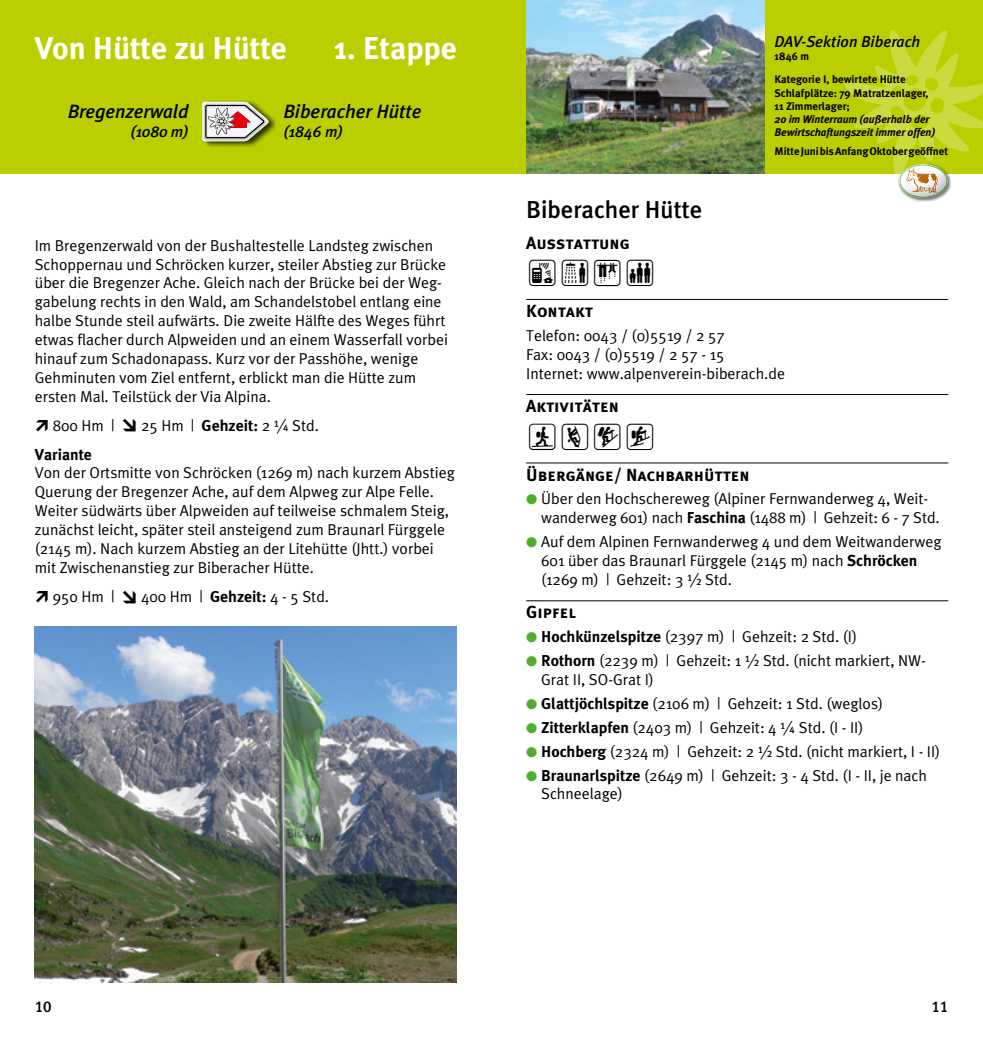
<style>
.page{position:relative;width:983px;height:1042px;background:#fff}
.page>*{position:absolute;margin:0;border:0;box-sizing:border-box;transform-origin:0 0}
.t1{font:700 31.5px "Meta Plus";color:#fff}
.t2{font:500 24.5px "Meta Plus";color:#000}
.t3{font:italic 500 19.25px "Meta Plus";color:#000}
.t4{font:17.5px "Meta Plus Bold Caps";color:#000}
.t5{font:15.75px/18.9px "Meta Plus Normal";color:#000}
.t6{font:italic 500 15.75px "Meta Plus";color:#000}
.t7{font:700 15.75px "Meta Plus";color:#000}
.t8{font:15.75px "Meta Plus Medium Caps";color:#000}
.t9{font:700 11.03px/23.1px "Meta Plus";color:#000}
.t10{font:italic 700 11.03px/13.3px "Meta Plus";letter-spacing:-.01em;color:#000}
.s1{font-family:"Meta Plus";font-weight:700}
.s2{font-family:"Meta OT Norm"}
.s3{color:#50ae2f}
</style>
<div class="page">
<div style="left:491px;top:0;width:491px;height:174px;background:#bbcf00"></div>
<div style="left:0;top:0;width:491px;height:174px;background:#bbcf00"></div>
<hr style="left:526px;top:299px;width:421px;height:1px;background:#000">
<hr style="left:526px;top:394px;width:421px;height:1px;background:#000">
<hr style="left:526px;top:463px;width:421px;height:1px;background:#000">
<hr style="left:526px;top:600px;width:421px;height:1px;background:#000">
<img style="left:526px;top:0;width:238px;height:174px">
<img style="left:35px;top:626px;width:421px;height:356px">
<div style="left:897px;top:163px;width:54px;height:39px;background:#000;opacity:.5"></div>
<svg style="left:844px;top:30px;width:138px;height:131px"></svg>
<div style="left:883px;top:161px;width:69px;height:39px;background:#fff;opacity:.6"></div>
<div style="left:888px;top:161px;width:75px;height:39px;background:#000;opacity:.6"></div>
<div style="left:203px;top:100px;width:74px;height:49px;background:#000;opacity:.75"></div>
<svg style="left:202px;top:102px;width:67px;height:39px"></svg>
<h1 class="t1" style="left:35px;top:30px;width:253px">Von Hütte zu Hütte</h1>
<h1 class="t1" style="left:334px;top:30px;width:124px">1. Etappe</h1>
<p class="t3" style="left:68px;top:100px;width:122px">Bregenzerwald</p>
<p class="t6" style="left:130px;top:122px;width:60px">(1080 m)</p>
<p class="t3" style="left:283px;top:100px;width:140px">Biberacher Hütte</p>
<p class="t6" style="left:283px;top:122px;width:61px">(1846 m)</p>
<p class="t5" style="left:35px;top:235px;width:414px">Im Bregenzerwald von der Bushaltestelle Landsteg zwischen Schoppernau und Schröcken kurzer, steiler Abstieg zur Brücke über die Bregenzer Ache. Gleich nach der Brücke bei der Weg&shy;gabelung rechts in den Wald, am Schandelstobel entlang eine halbe Stunde steil aufwärts. Die zweite Hälfte des Weges führt etwas flacher durch Alpweiden und an einem Wasserfall vorbei hinauf zum Schadonapass. Kurz vor der Passhöhe, wenige Gehminuten vom Ziel entfernt, erblickt man die Hütte zum ersten Mal. Teilstück der Via Alpina.</p>
<p class="t5" style="left:53px;top:416px;width:268px">800 Hm | → 25 Hm | <span class="s1">Gehzeit:</span> 2 <span class="s2">¼</span> Std.</p>
<p class="t7" style="left:35px;top:445px;width:59px">Variante</p>
<p class="t5" style="left:35px;top:463px;width:421px">Von der Ortsmitte von Schröcken (1269 m) nach kurzem Abstieg Querung der Bregenzer Ache, auf dem Alpweg zur Alpe Felle.<br>Weiter südwärts über Alpweiden auf teilweise schmalem Steig, zunächst leicht, später steil ansteigend zum Braunarl Fürggele (2145 m). Nach kurzem Abstieg an der Litehütte (Jhtt.) vorbei mit Zwischenanstieg zur Biberacher Hütte.</p>
<p class="t5" style="left:53px;top:587px;width:278px">950 Hm | → 400 Hm | <span class="s1">Gehzeit:</span> 4 - 5 Std.</p>
<h2 class="t2" style="left:526px;top:195px;width:178px">Biberacher Hütte</h2>
<p class="t4" style="left:526px;top:232px;width:105px">Ausstattung</p>
<p class="t6" style="left:774px;top:32px;width:147px">DAV-Sektion Biberach</p>
<p class="t9" style="left:774px;top:45px;width:133px">1846 m<br>Kategorie I, bewirtete Hütte</p>
<p class="t9" style="left:774px;top:86px;width:155px;line-height:13.3px">Schlafplätze: 79 Matratzenlager,<br>11 Zimmerlager;</p>
<p class="t10" style="left:774px;top:113px;width:162px">20 im Winterraum (außerhalb der<br>Bewirtschaftungszeit immer offen)</p>
<p class="t9" style="left:774px;top:139px;width:175px">Mitte Juni bis Anfang Oktober geöffnet</p>
<p class="t4" style="left:526px;top:301px;width:68px">Kontakt</p>
<p class="t5" style="left:526px;top:326px;width:260px">Telefon: 0043 / (0)5519 / 2 57<br>Fax: 0043 / (0)5519 / 2 57 - 15<br>Internet: www.alpenverein-biberach.de</p>
<p class="t4" style="left:526px;top:396px;width:94px">Aktivitäten</p>
<p class="t4" style="left:526px;top:464px;width:225px">Übergänge/ Nachbarhütten</p>
<p class="t5" style="left:541px;top:489px;width:400px;text-indent:-15px"><span class="s3">●</span> Über den Hochschereweg (Alpiner Fernwanderweg 4, Weit&shy;wanderweg 601) nach <span class="s1">Faschina</span> (1488 m) | Gehzeit: 6 - 7 Std.</p>
<p class="t5" style="left:541px;top:532px;width:402px;text-indent:-15px"><span class="s3">●</span> Auf dem Alpinen Fernwanderweg 4 und dem Weitwanderweg<br>601 über das Braunarl Fürggele (2145 m) nach <span class="s1">Schröcken </span>(1269 m) | Gehzeit: 3 <span class="s2">½</span> Std.</p>
<p class="t4" style="left:526px;top:602px;width:51px">Gipfel</p>
<p class="t5" style="left:526px;top:627px;width:332px"><span class="s3">●</span> <span class="s1">Hochkünzelspitze</span> (2397 m) | Gehzeit: 2 Std. (I)</p>
<p class="t5" style="left:541px;top:651px;width:386px;text-indent:-15px"><span class="s3">●</span> <span class="s1">Rothorn</span> (2239 m) | Gehzeit: 1 <span class="s2">½</span> Std. (nicht markiert, NW-<br>Grat II, SO-Grat I)</p>
<p class="t5" style="left:526px;top:694px;width:358px"><span class="s3">●</span> <span class="s1">Glattjöchlspitze</span> (2106 m) | Gehzeit: 1 Std. (weglos)</p>
<p class="t5" style="left:526px;top:717px;width:339px"><span class="s3">●</span> <span class="s1">Zitterklapfen</span> (2403 m) | Gehzeit: 4 <span class="s2">¼</span> Std. (I - II)</p>
<p class="t5" style="left:526px;top:741px;width:415px"><span class="s3">●</span> <span class="s1">Hochberg</span> (2324 m) | Gehzeit: 2 <span class="s2">½</span> Std. (nicht markiert, I - II)</p>
<p class="t5" style="left:541px;top:765px;width:387px;text-indent:-15px"><span class="s3">●</span> <span class="s1">Braunarlspitze</span> (2649 m) | Gehzeit: 3 - 4 Std. (I - II, je nach<br>Schneelage)</p>
<p class="t8" style="left:35px;top:997px;width:18px">10</p>
<p class="t8" style="left:931px;top:997px;width:18px">11</p>
</div>
